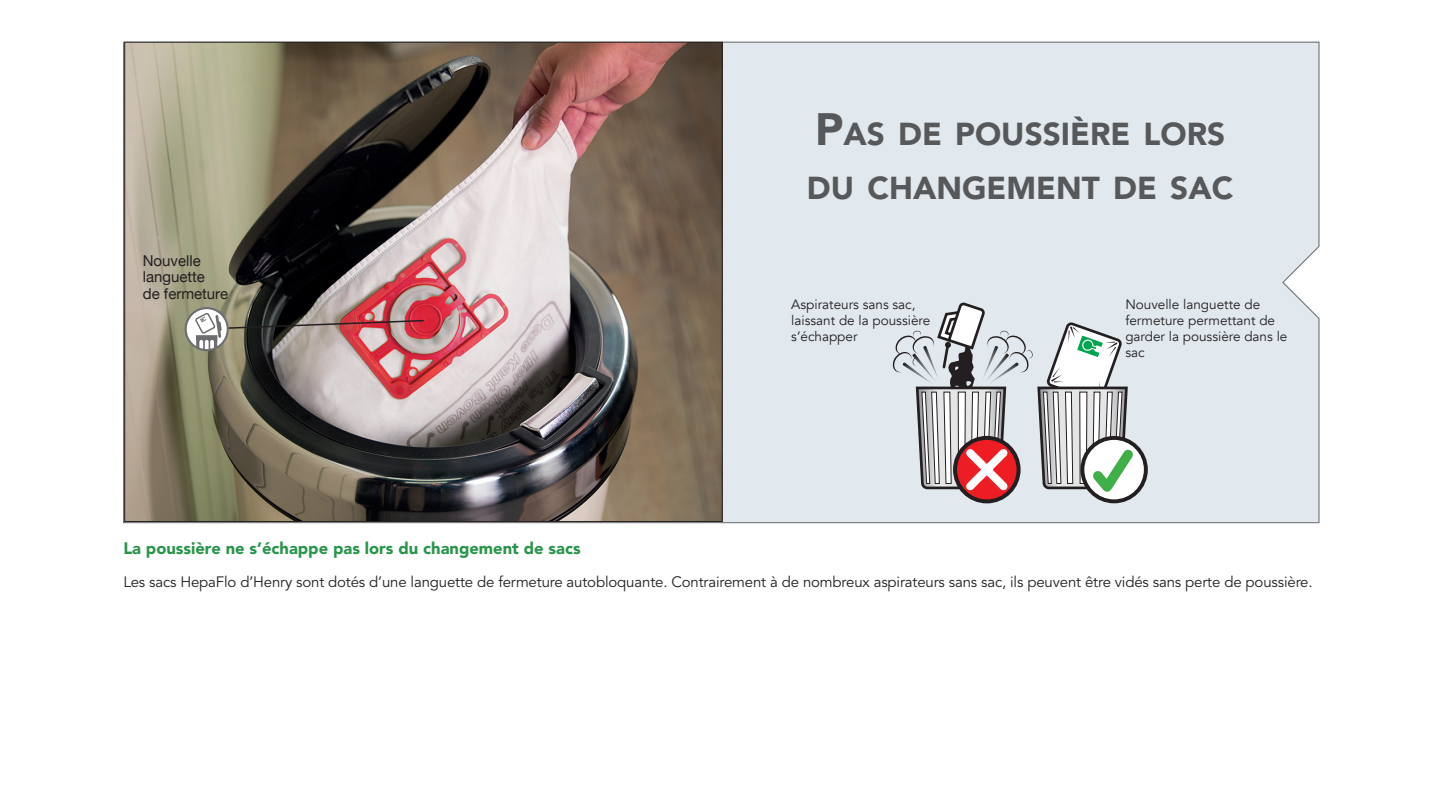
<style>
.page{position:relative;width:1440px;height:810px;background:#fff}
.page>*{position:absolute;margin:0;border:0;box-sizing:border-box;transform-origin:0 0}
.t1{font:900 31.5px/54px "Avenir LT Std";color:#57585a}
.t2{font:900 16.5px "Avenir LT Std";color:#29954a}
.t3{font:15px "Avenir LT Std";letter-spacing:-.01em;color:#231f20}
.t4{font:15px/16.5px "Helvetica Neue";color:#231f20}
.t5{font:13.5px/16.2px "Avenir";color:#231f20}
.s1{font-size:45px}
</style>
<div class="page">
<div style="left:123px;top:41px;width:1196px;height:482px;background:#e1e9ee"></div>
<img style="left:126px;top:44px;width:594px;height:476px">
<svg style="left:186px;top:308px;width:42px;height:42px"></svg>
<div style="left:185px;top:307px;width:44px;height:44px;border:2px solid #6c6d70;border-radius:50%"></div>
<img style="left:194px;top:311px;width:231px;height:39px">
<svg style="left:891px;top:300px;width:256px;height:203px"></svg>
<p class="t4" style="left:143px;top:253px;width:87px">Nouvelle languette<br>de fermeture</p>
<h1 class="t1" style="left:807px;top:107px;width:420px"><span class="s1">P</span>AS DE POUSSIÈRE LORS<br>DU CHAN</h1>
<h1 class="t1" style="left:962px;top:161px;width:96px">GEMENT</h1>
<h1 class="t1" style="left:1113px;top:161px;width:99px">DE SAC</h1>
<p class="t5" style="left:791px;top:296px;width:140px">Aspirateurs sans sac, laissant de la poussière s’échapper</p>
<p class="t5" style="left:1125px;top:296px;width:163px">Nouvelle languette de fermeture permettant de garder la poussière dans le sac</p>
<p class="t2" style="left:123px;top:538px;width:459px">La poussière ne s’échappe pas lors du changement de sacs</p>
<p class="t3" style="left:123px;top:573px;width:1190px">Les sacs HepaFlo d’Henry sont dotés d’une languette de fermeture autobloquante. Contrairement à de nombreux aspirateurs sans sac, ils peuvent être vidés sans perte de poussière.</p>
</div>
